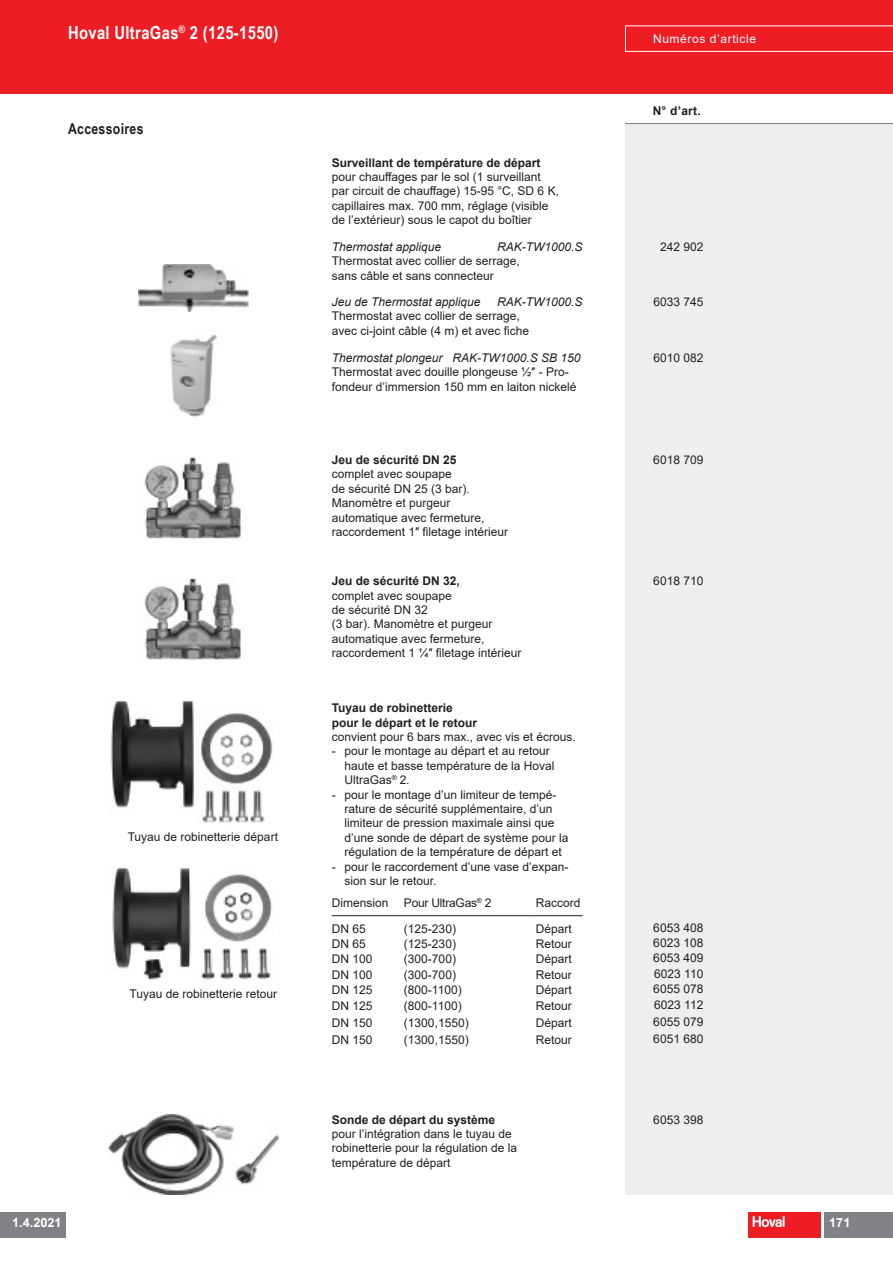
<style>
.page{position:relative;width:893px;height:1263px;background:#fff}
.page>*{position:absolute;margin:0;border:0;box-sizing:border-box;transform-origin:0 0}
.t1{font:700 18px "Arial Narrow";letter-spacing:.02em;color:#fff}
.t2{font:700 15px "Arial Narrow";letter-spacing:.02em;color:#231f20}
.t3{font:700 12.75px "Arial";color:#fff}
.t4{font:12px/14.4px "Arial";color:#231f20}
.t5{font:700 12px/14.4px "Arial";color:#231f20}
.t6{font:italic 12px "Arial";color:#231f20}
.t7{font:12px "Arial";letter-spacing:.05em;color:#fff}
.t8{font:12px "Arial";letter-spacing:-.02em;color:#231f20}
</style>
<div class="page">
<div style="left:825px;top:1212px;width:68px;height:25px;background:#808285"></div>
<div style="left:748px;top:1212px;width:73px;height:25px;background:#ee1d23"></div>
<svg style="left:753px;top:1216px;width:32px;height:11px"></svg>
<div style="left:0;top:0;width:893px;height:94px;background:#ee1d23"></div>
<hr style="left:625px;top:26px;width:268px;height:1px;background:#fff">
<svg style="left:625px;top:26px;width:1px;height:25px"></svg>
<hr style="left:625px;top:51px;width:268px;height:1px;background:#fff">
<div style="left:625px;top:123px;width:268px;height:1072px;background:#eee"></div>
<hr style="left:625px;top:123px;width:268px;height:1px;background:#808285">
<div style="left:0;top:1212px;width:66px;height:25px;background:#808285"></div>
<hr style="left:332px;top:915px;width:72px;height:1px;background:#231f20">
<hr style="left:404px;top:915px;width:132px;height:1px;background:#231f20">
<hr style="left:536px;top:915px;width:47px;height:1px;background:#231f20">
<img style="left:110px;top:700px;width:163px;height:123px">
<img style="left:112px;top:867px;width:160px;height:113px">
<img style="left:138px;top:265px;width:111px;height:46px">
<img style="left:170px;top:335px;width:47px;height:81px">
<img style="left:144px;top:457px;width:97px;height:83px">
<img style="left:144px;top:578px;width:97px;height:83px">
<img style="left:108px;top:1115px;width:171px;height:80px">
<h1 class="t1" style="left:68px;top:19px;width:212px">Hoval UltraGas<sup>®</sup> 2 (125-1550)</h1>
<p class="t7" style="left:653px;top:31px;width:104px">Numéros d’article</p>
<p class="t2" style="left:68px;top:118px;width:77px">Accessoires</p>
<p class="t4" style="left:128px;top:829px;width:152px">Tuyau de robinetterie départ</p>
<p class="t4" style="left:130px;top:986px;width:149px">Tuyau de robinetterie retour</p>
<p class="t5" style="left:332px;top:155px;width:210px">Surveillant de température de départ</p>
<p class="t4" style="left:332px;top:170px;width:229px">pour chauffages par le sol (1 surveillant par circuit de chauffage) 15-95 °C, SD 6 K, capillaires max. 700 mm, réglage (visible de l’extérieur) sous le capot du boîtier</p>
<p class="t6" style="left:332px;top:239px;width:111px">Thermostat applique</p>
<p class="t6" style="left:497px;top:239px;width:87px">RAK-TW1000.S</p>
<p class="t4" style="left:332px;top:254px;width:190px">Thermostat avec collier de serrage, sans câble et sans connecteur</p>
<p class="t6" style="left:332px;top:294px;width:150px">Jeu de Thermostat applique</p>
<p class="t6" style="left:497px;top:294px;width:87px">RAK-TW1000.S</p>
<p class="t4" style="left:332px;top:309px;width:199px">Thermostat avec collier de serrage, avec ci-joint câble (4 m) et avec fiche</p>
<p class="t6" style="left:332px;top:350px;width:250px">Thermostat plongeur RAK-TW1000.S SB 150</p>
<p class="t4" style="left:332px;top:365px;width:246px">Thermostat avec douille plongeuse ½″ - Pro&shy;fondeur d’immersion 150 mm en laiton nickelé</p>
<p class="t5" style="left:332px;top:453px;width:126px">Jeu de sécurité DN 25</p>
<p class="t4" style="left:332px;top:467px;width:178px">complet avec soupape<br>de sécurité DN 25 (3 bar).<br>Manomètre et purgeur automatique avec fermeture, raccordement 1″ filetage intérieur</p>
<p class="t5" style="left:332px;top:574px;width:130px">Jeu de sécurité DN 32,</p>
<p class="t4" style="left:332px;top:588px;width:191px">complet avec soupape<br>de sécurité DN 32<br>(3 bar). Manomètre et purgeur automatique avec fermeture, raccordement 1 ¼″ filetage intérieur</p>
<p class="t5" style="left:332px;top:701px;width:147px">Tuyau de robinetterie pour le départ et le retour</p>
<p class="t4" style="left:332px;top:729px;width:246px">convient pour 6 bars max., avec vis et écrous.</p>
<p class="t4" style="left:344px;top:744px;width:212px;text-indent:-13px">- pour le montage au départ et au retour haute et basse température de la Hoval<br>UltraGas<sup>®</sup> 2.</p>
<p class="t4" style="left:344px;top:787px;width:226px;text-indent:-13px">- pour le montage d’un limiteur de tempé&shy;rature de sécurité supplémentaire, d’un limiteur de pression maximale ainsi que d’une sonde de départ de système pour la régulation de la température de départ et</p>
<p class="t4" style="left:344px;top:859px;width:226px;text-indent:-13px">- pour le raccordement d’une vase d’expan&shy;sion sur le retour.</p>
<p class="t4" style="left:332px;top:896px;width:58px">Dimension</p>
<p class="t8" style="left:404px;top:895px;width:89px">Pour UltraGas<sup>®</sup> 2</p>
<p class="t4" style="left:536px;top:896px;width:46px">Raccord</p>
<p class="t4" style="left:332px;top:921px;width:36px">DN 65</p>
<p class="t4" style="left:404px;top:921px;width:54px">(125-230)</p>
<p class="t4" style="left:536px;top:921px;width:38px">Départ</p>
<p class="t4" style="left:332px;top:936px;width:36px">DN 65</p>
<p class="t4" style="left:404px;top:936px;width:54px">(125-230)</p>
<p class="t4" style="left:536px;top:936px;width:38px">Retour</p>
<p class="t4" style="left:332px;top:952px;width:42px">DN 100</p>
<p class="t4" style="left:404px;top:952px;width:54px">(300-700)</p>
<p class="t4" style="left:536px;top:952px;width:38px">Départ</p>
<p class="t4" style="left:332px;top:967px;width:42px">DN 100</p>
<p class="t4" style="left:404px;top:967px;width:54px">(300-700)</p>
<p class="t4" style="left:536px;top:967px;width:38px">Retour</p>
<p class="t4" style="left:332px;top:983px;width:42px">DN 125</p>
<p class="t4" style="left:404px;top:983px;width:59px">(800-1100)</p>
<p class="t4" style="left:536px;top:983px;width:38px">Départ</p>
<p class="t4" style="left:332px;top:998px;width:42px">DN 125</p>
<p class="t4" style="left:404px;top:998px;width:59px">(800-1100)</p>
<p class="t4" style="left:536px;top:998px;width:38px">Retour</p>
<p class="t4" style="left:332px;top:1015px;width:42px">DN 150</p>
<p class="t4" style="left:404px;top:1015px;width:66px">(1300,1550)</p>
<p class="t4" style="left:536px;top:1015px;width:38px">Départ</p>
<p class="t4" style="left:332px;top:1032px;width:42px">DN 150</p>
<p class="t4" style="left:404px;top:1032px;width:66px">(1300,1550)</p>
<p class="t4" style="left:536px;top:1032px;width:38px">Retour</p>
<p class="t5" style="left:653px;top:104px;width:50px">N° d’art.</p>
<p class="t4" style="left:660px;top:239px;width:45px">242 902</p>
<p class="t4" style="left:653px;top:294px;width:52px">6033 745</p>
<p class="t4" style="left:653px;top:351px;width:52px">6010 082</p>
<p class="t4" style="left:653px;top:453px;width:52px">6018 709</p>
<p class="t4" style="left:653px;top:574px;width:52px">6018 710</p>
<p class="t4" style="left:653px;top:919px;width:52px;line-height:15.8px">6053 408<br>6023 108</p>
<p class="t4" style="left:653px;top:950px;width:52px;line-height:15.8px">6053 409<br>6023 110</p>
<p class="t4" style="left:653px;top:981px;width:52px">6055 078</p>
<p class="t4" style="left:653px;top:1014px;width:52px">6055 079</p>
<p class="t4" style="left:654px;top:997px;width:51px">6023 112</p>
<p class="t4" style="left:653px;top:1031px;width:52px">6051 680</p>
<p class="t3" style="left:12px;top:1213px;width:51px">1.4.2021</p>
<p class="t5" style="left:332px;top:1112px;width:165px">Sonde de départ du système</p>
<p class="t4" style="left:332px;top:1126px;width:187px">pour l’intégration dans le tuyau de robinetterie pour la régulation de la température de départ</p>
<p class="t4" style="left:653px;top:1112px;width:52px">6053 398</p>
<p class="t3" style="left:829px;top:1213px;width:23px">171</p>
</div>
